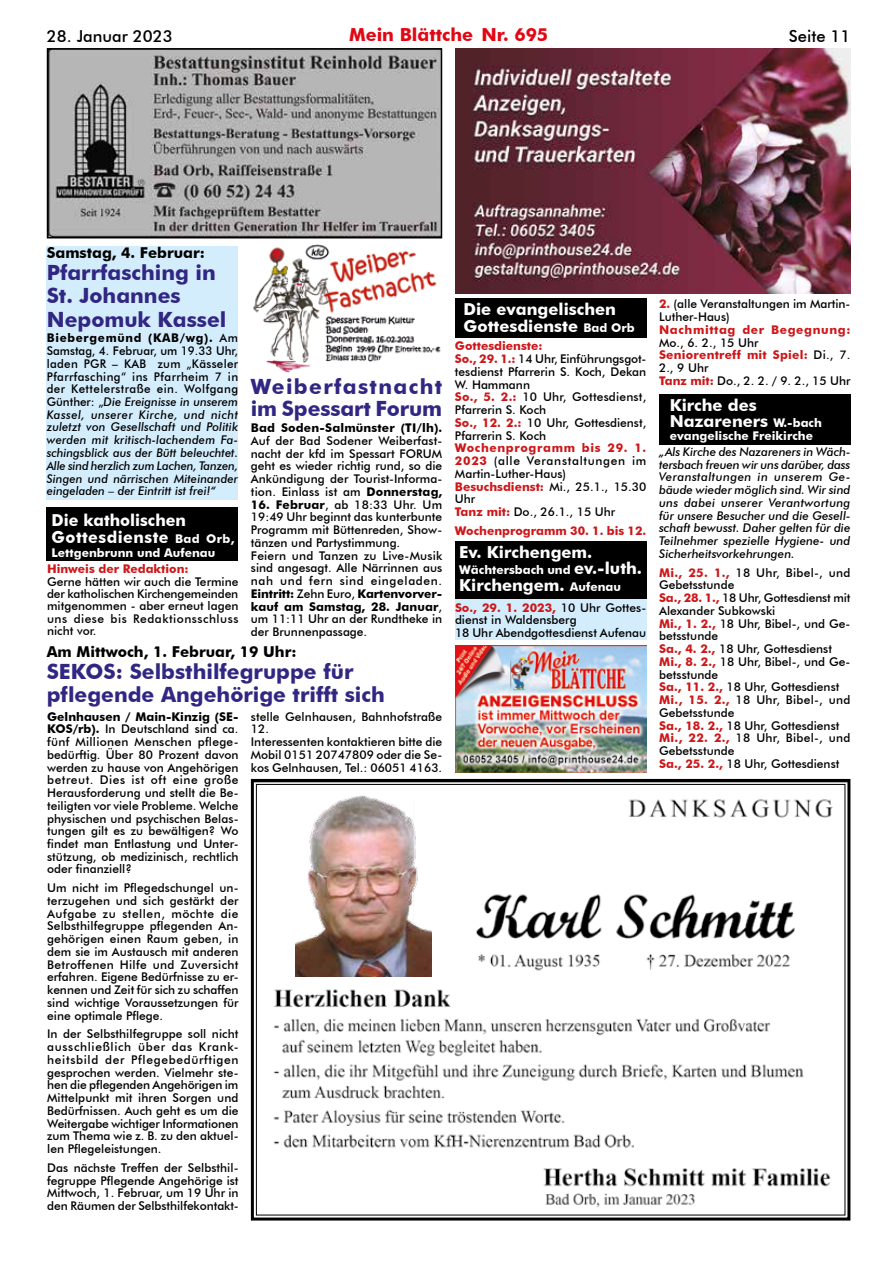
<style>
.page{position:relative;width:893px;height:1263px;background:#fff}
.page>*{position:absolute;margin:0;border:0;box-sizing:border-box;transform-origin:0 0}
.t1{font:700 21px/23.2px "Futura BT";color:#312783}
.t2{font:700 21px "Futura BT";letter-spacing:.065em;color:#312783}
.t3{font:700 18px "Futura BT";color:#e30613}
.t4{font:700 16.5px/16.5px "Futura BT";color:#fff}
.t5{font:500 16.5px "Futura BT";color:#000}
.t6{font:700 15px "Futura BT";color:#000}
.t7{font:500 12px/12.8px "Futura BT";color:#000}
.t8{font:italic 500 12px/12.8px "Futura BT";color:#000;text-align:justify}
.t9{font:700 12px "Futura BT";color:#fff}
.t10{font:700 12px "Futura BT";color:#cd1719}
.t11{font:700 12px "Futura BT";letter-spacing:.015em;color:#000}
.t12{font:700 12px "Futura BT";letter-spacing:.05em;color:#cd1719}
.s1{font-weight:700;font-style:normal}
.s2{font-style:normal}
.s3{font-weight:700;color:#cd1719}
.s4{font-size:12px}
.s5{font-size:16.5px}
.s6{font-weight:700}
</style>
<div class="page">
<div style="left:455px;top:596px;width:191px;height:44px;background:#d4edfc"></div>
<div style="left:455px;top:541px;width:191px;height:58px;background:#000"></div>
<img style="left:50px;top:51px;width:389px;height:184px">
<div style="left:47px;top:48px;width:395px;height:190px;border:2px solid #000"></div>
<img style="left:455px;top:48px;width:395px;height:246px">
<div style="left:659px;top:395px;width:191px;height:50px;background:#000"></div>
<div style="left:455px;top:298px;width:191px;height:40px;background:#000"></div>
<svg style="left:250px;top:778px;width:601px;height:443px"></svg>
<svg style="left:269px;top:799px;width:27px;height:176px"></svg>
<img style="left:296px;top:795px;width:136px;height:182px">
<img style="left:253px;top:244px;width:188px;height:129px">
<div style="left:46px;top:507px;width:191px;height:54px;background:#000"></div>
<div style="left:47px;top:246px;width:191px;height:254px;background:#d4edfc"></div>
<img style="left:455px;top:645px;width:191px;height:128px">
<h3 class="t5" style="left:47px;top:26px;width:127px">28. Januar 2023</h3>
<h2 class="t3" style="left:349px;top:24px;width:201px">Mein Blättche Nr. 695</h2>
<h3 class="t5" style="left:789px;top:26px;width:63px">Seite 11</h3>
<p class="t6" style="left:47px;top:243px;width:160px">Samstag, 4. Februar:</p>
<h1 class="t1" style="left:47px;top:261px;width:181px">Pfarrfasching in<br>St. Johannes<br>Nepomuk Kassel</h1>
<p class="t8" style="left:47px;top:332px;width:193px"><span class="s1">Biebergemünd (KAB/wg).</span> <span class="s2">Am Samstag, 4. Februar, um 19.33 Uhr, laden PGR – KAB zum „Kässeler Pfarrfasching“ ins Pfarrheim 7 in der Kettelerstraße ein. Wolfgang Günther: „</span>Die Ereignisse in unserem Kassel, unserer Kirche, und nicht zuletzt von Gesellschaft und Politik werden mit kritisch-lachendem Fa&shy;schingsblick aus der Bütt beleuchtet.<br>Alle sind herzlich zum Lachen, Tanzen, Singen und närrischen Miteinander eingeladen – der Eintritt ist frei!“</p>
<p class="t7" style="left:659px;top:298px;width:193px"><span class="s3">2.</span> (alle Veranstaltungen im Martin-<br>Luther-Haus)</p>
<p class="t12" style="left:659px;top:322px;width:193px">Nachmittag der Begegnung:</p>
<p class="t7" style="left:659px;top:336px;width:193px">Mo., 6. 2., 15 Uhr<br><span class="s3">Seniorentreff mit Spiel:</span> Di., 7.<br>2., 9 Uhr</p>
<h3 class="t4" style="left:463px;top:300px;width:173px;line-height:17.7px">Die evangelischen<br>Gottesdienste <span class="s4">Bad Orb</span></h3>
<p class="t7" style="left:455px;top:340px;width:193px"><span class="s3">Gottesdienste:<br>So., 29. 1.:</span> 14 Uhr, Einführungsgot&shy;tesdienst Pfarrerin S. Koch, Dekan<br>W. Hammann<br><span class="s3">So., 5. 2.:</span> 10 Uhr, Gottesdienst,<br>Pfarrerin S. Koch<br><span class="s3">So., 12. 2.:</span> 10 Uhr, Gottesdienst,<br>Pfarrerin S. Koch</p>
<p class="t7" style="left:455px;top:441px;width:193px"><span class="s3">Wochenprogramm bis 29. 1.<br>2023</span> (alle Veranstaltungen im<br>Martin-Luther-Haus)<br><span class="s3">Besuchsdienst:</span> Mi., 25.1., 15.30<br>Uhr<br><span class="s3">Tanz mit:</span> Do., 26.1., 15 Uhr</p>
<p class="t10" style="left:455px;top:523px;width:193px">Wochenprogramm 30. 1. bis 12.</p>
<h3 class="t4" style="left:459px;top:544px;width:135px">Ev. Kirchengem.</h3>
<p class="t9" style="left:459px;top:563px;width:184px">Wächtersbach und <span class="s5">ev.-luth.</span></p>
<h3 class="t4" style="left:459px;top:577px;width:163px">Kirchengem. <span class="s4">Aufenau</span></h3>
<p class="t7" style="left:455px;top:601px;width:193px"><span class="s3">So., 29. 1. 2023,</span> 10 Uhr Gottes&shy;dienst in Waldensberg<br>18 Uhr Abendgottesdienst Aufenau</p>
<h1 class="t2" style="left:251px;top:374px;width:193px">Weiberfastnacht</h1>
<p class="t7" style="left:659px;top:374px;width:193px"><span class="s3">Tanz mit:</span> Do., 2. 2. / 9. 2., 15 Uhr</p>
<h1 class="t1" style="left:251px;top:397px;width:193px">im Spessart Forum</h1>
<p class="t11" style="left:251px;top:421px;width:193px">Bad Soden-Salmünster (TI/lh).</p>
<p class="t7" style="left:251px;top:434px;width:193px;text-align:justify">Auf der Bad Sodener Weiberfast&shy;nacht der kfd im Spessart FORUM geht es wieder richtig rund, so die Ankündigung der Tourist-Informa&shy;tion. Einlass ist am <span class="s6">Donnerstag,</span></p>
<p class="t7" style="left:251px;top:498px;width:193px"><span class="s6">16. Februar</span>, ab 18:33 Uhr. Um<br>19:49 Uhr beginnt das kunterbunte<br>Programm mit Büttenreden, Show&shy;tänzen und Partystimmung.<br>Feiern und Tanzen zu Live-Musik sind angesagt. Alle Närrinnen aus nah und fern sind eingeladen.<br><span class="s6">Eintritt:</span> Zehn Euro, <span class="s6">Kartenvorver&shy;kauf am Samstag, 28. Januar</span>, um 11:11 Uhr an der Rundtheke in der Brunnenpassage.</p>
<h3 class="t4" style="left:670px;top:397px;width:154px">Kirche des<br>Nazareners <span class="s4">W.-bach</span></h3>
<p class="t9" style="left:670px;top:429px;width:145px">evangelische Freikirche</p>
<p class="t8" style="left:659px;top:445px;width:193px">„Als Kirche des Nazareners in Wäch&shy;tersbach freuen wir uns darüber, dass Veranstaltungen in unserem Ge&shy;bäude wieder möglich sind. Wir sind uns dabei unserer Verantwortung für unsere Besucher und die Gesell&shy;schaft bewusst. Daher gelten für die Teilnehmer spezielle Hygiene- und Sicherheitsvorkehrungen.</p>
<p class="t7" style="left:659px;top:566px;width:193px"><span class="s3">Mi., 25. 1.,</span> 18 Uhr, Bibel-, und<br>Gebetsstunde<br><span class="s3">Sa., 28. 1.,</span> 18 Uhr, Gottesdienst mit<br>Alexander Subkowski<br><span class="s3">Mi., 1. 2.,</span> 18 Uhr, Bibel-, und Ge&shy;betsstunde<br><span class="s3">Sa., 4. 2.,</span> 18 Uhr, Gottesdienst<br><span class="s3">Mi., 8. 2.,</span> 18 Uhr, Bibel-, und Ge&shy;betsstunde<br><span class="s3">Sa., 11. 2.,</span> 18 Uhr, Gottesdienst<br><span class="s3">Mi., 15. 2.,</span> 18 Uhr, Bibel-, und<br>Gebetsstunde<br><span class="s3">Sa., 18. 2.,</span> 18 Uhr, Gottesdienst<br><span class="s3">Mi., 22. 2.,</span> 18 Uhr, Bibel-, und<br>Gebetsstunde<br><span class="s3">Sa., 25. 2.,</span> 18 Uhr, Gottesdienst</p>
<h3 class="t4" style="left:52px;top:512px;width:184px">Die katholischen<br>Gottesdienste <span class="s4">Bad Orb,</span></h3>
<p class="t9" style="left:52px;top:545px;width:165px">Lettgenbrunn und Aufenau</p>
<p class="t10" style="left:47px;top:562px;width:143px">Hinweis der Redaktion:</p>
<p class="t7" style="left:47px;top:575px;width:193px;line-height:12.3px;text-align:justify">Gerne hätten wir auch die Termine der katholischen Kirchengemeinden mitgenommen - aber erneut lagen uns diese bis Redaktionsschluss nicht vor.</p>
<p class="t6" style="left:47px;top:642px;width:251px">Am Mittwoch, 1. Februar, 19 Uhr:</p>
<h1 class="t1" style="left:47px;top:660px;width:340px;line-height:22.5px">SEKOS: Selbsthilfegruppe für pflegende Angehörige trifft sich</h1>
<p class="t7" style="left:251px;top:710px;width:193px">stelle Gelnhausen, Bahnhofstraße<br>12.<br>Interessenten kontaktieren bitte die<br>Mobil 0151 20747809 oder die Se&shy;kos Gelnhausen, Tel.: 06051 4163.</p>
<p class="t7" style="left:47px;top:710px;width:193px;text-align:justify"><span class="s6">Gelnhausen / Main-Kinzig (SE-KOS/rb).</span> In Deutschland sind ca. fünf Millionen Menschen pflege&shy;bedürftig. Über 80 Prozent davon werden zu hause von Angehörigen betreut. Dies ist oft eine große Herausforderung und stellt die Be&shy;teiligten vor viele Probleme. Welche physischen und psychischen Belas&shy;tungen gilt es zu bewältigen? Wo findet man Entlastung und Unter&shy;stützung, ob medizinisch, rechtlich oder finanziell?</p>
<p class="t7" style="left:47px;top:881px;width:193px;text-align:justify">Um nicht im Pflegedschungel un&shy;terzugehen und sich gestärkt der Aufgabe zu stellen, möchte die Selbsthilfegruppe pflegenden An&shy;gehörigen einen Raum geben, in dem sie im Austausch mit anderen Betroffenen Hilfe und Zuversicht erfahren. Eigene Bedürfnisse zu er&shy;kennen und Zeit für sich zu schaffen sind wichtige Voraussetzungen für eine optimale Pflege.</p>
<p class="t7" style="left:47px;top:1028px;width:193px;text-align:justify">In der Selbsthilfegruppe soll nicht ausschließlich über das Krank&shy;heitsbild der Pflegebedürftigen gesprochen werden. Vielmehr ste&shy;hen die pflegenden Angehörigen im Mittelpunkt mit ihren Sorgen und Bedürfnissen. Auch geht es um die Weitergabe wichtiger Informationen zum Thema wie z. B. zu den aktuel&shy;len Pflegeleistungen.</p>
<p class="t7" style="left:47px;top:1161px;width:193px;text-align:justify">Das nächste Treffen der Selbsthil&shy;fegruppe Pflegende Angehörige ist Mittwoch, 1. Februar, um 19 Uhr in den Räumen der Selbsthilfekontakt-</p>
</div>
